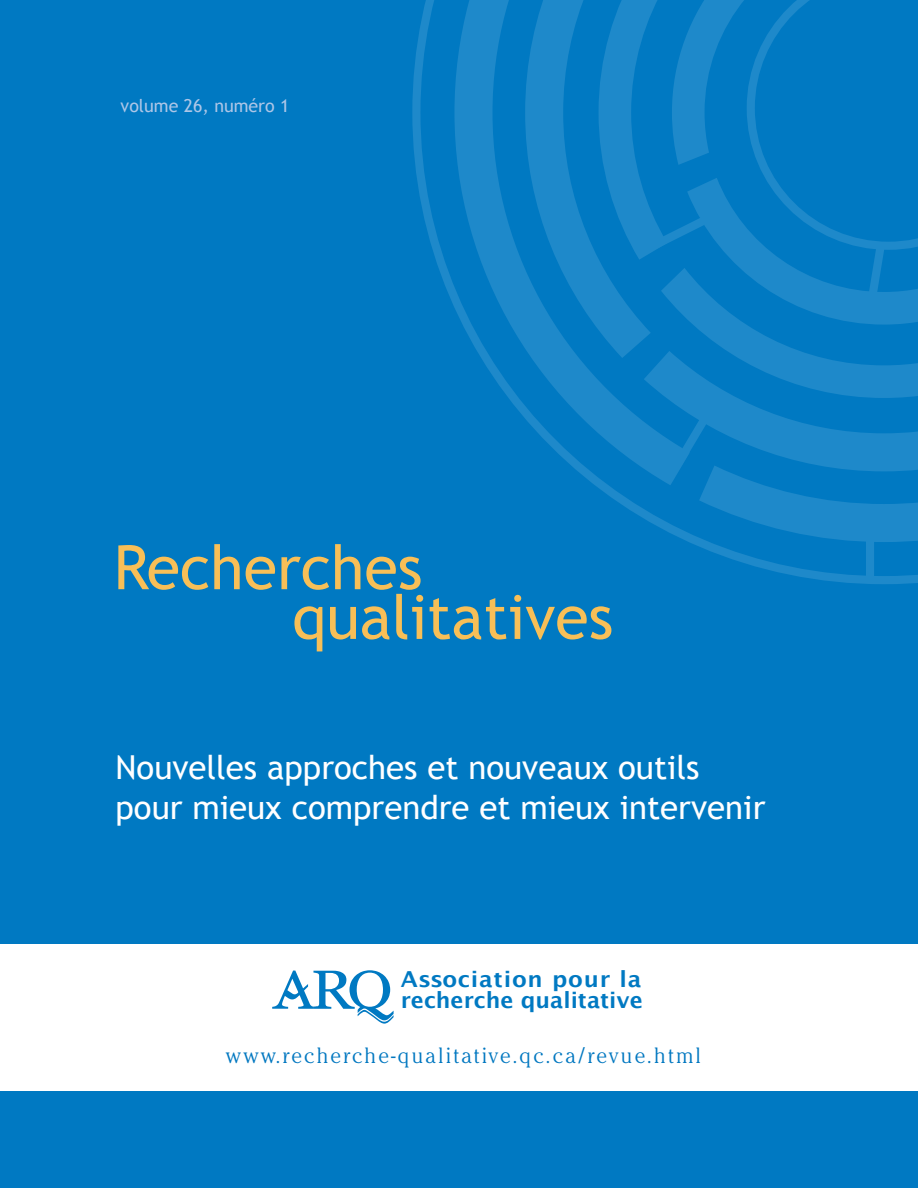
<style>
.page{position:relative;width:918px;height:1188px;background:#0079c2}
.page>*{position:absolute;margin:0;border:0;box-sizing:border-box;transform-origin:0 0}
.t1{font:61.2px/49.7px "Trebuchet MS";color:#f8bf57}
.t2{font:33px/39.6px "Trebuchet MS";color:#fff}
.t3{font:700 22.2px "Lucida Grande";color:#0079c2}
.t4{font:300 22.05px "Cheltenham";letter-spacing:.1em;color:#0077c0;scale:.95 1}
.t5{font:700 22.05px "Lucida Grande";letter-spacing:.035em;color:#0079c2;scale:1.05 1}
.t6{font:17.85px "Trebuchet MS";color:#adc6e7}
</style>
<div class="page">
<svg style="left:412px;top:0;width:506px;height:584px"></svg>
<div style="left:866px;top:525px;width:8px;height:53px;background:#1e89ca"></div>
<svg style="left:599px;top:0;width:319px;height:480px"></svg>
<div style="left:0;top:944px;width:918px;height:147px;background:#fff"></div>
<svg style="left:272px;top:970px;width:122px;height:54px"></svg>
<p class="t6" style="left:121px;top:95px;width:170px">volume 26, numéro 1</p>
<h1 class="t1" style="left:292px;top:544px;width:323px;text-indent:-179px">Recherches qualitatives</h1>
<p class="t2" style="left:116px;top:748px;width:651px">Nouvelles approches et nouveaux outils pour mieux comprendre et mieux intervenir</p>
<p class="t5" style="left:401px;top:966px;width:231px">Association pour la</p>
<p class="t3" style="left:401px;top:988px;width:244px">recherche qualitative</p>
<p class="t4" style="left:226px;top:1043px;width:502px">www.recherche-qualitative.qc.ca/revue.html</p>
</div>
